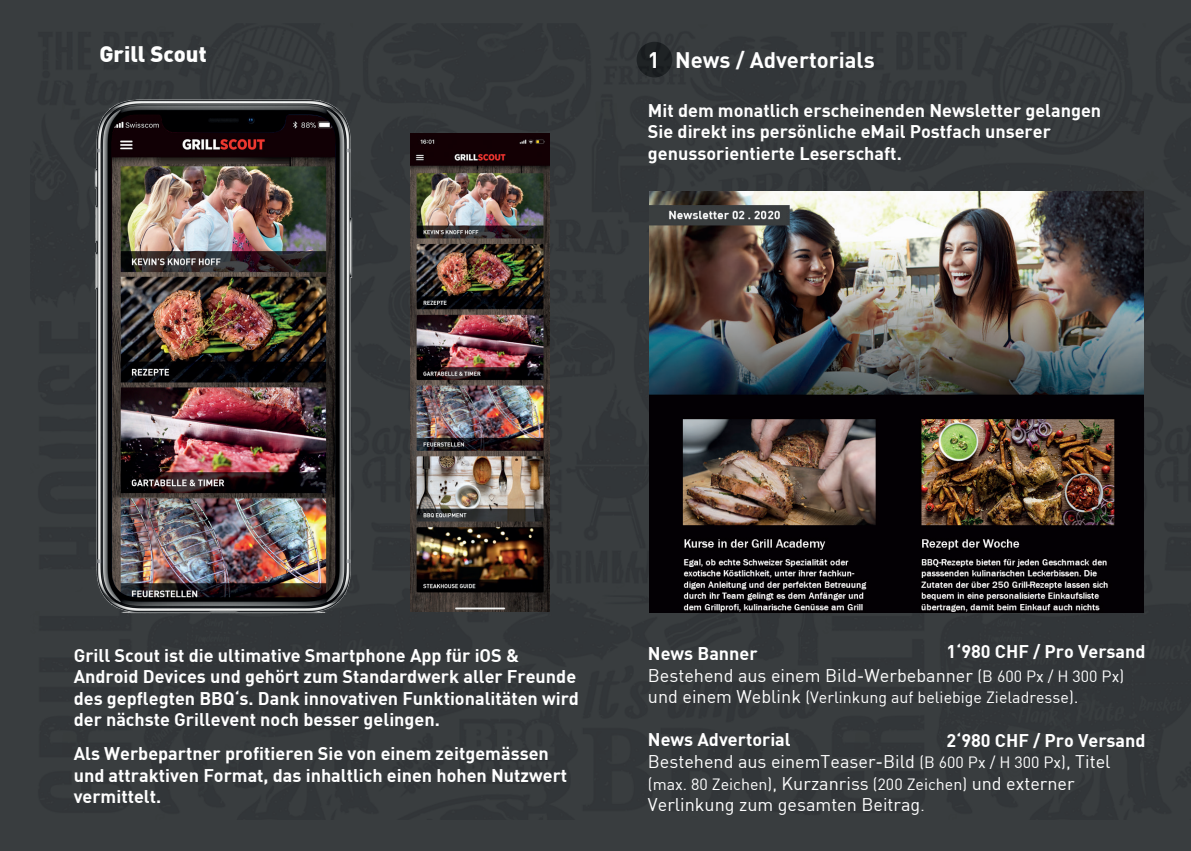
<style>
.page{position:relative;width:1191px;height:851px;background:#fff}
.page>*{position:absolute;margin:0;border:0;box-sizing:border-box;transform-origin:0 0}
.t1{font:700 22px "DIN";color:#fff}
.t2{font:900 22px "DIN";color:#fff}
.t3{font:700 18px/21.6px "DIN";color:#fff}
.t4{font:18px/21.6px "DIN";color:#fff}
.t5{font:16px "DIN";color:#fff}
.s1{font-weight:700}
.s2{font-size:16px}
.s3{font-size:18px}
</style>
<div class="page">
<div style="left:0;top:0;width:1191px;height:850px;background:#393d3f"></div>
<img style="left:75px;top:98px;width:298px;height:523px">
<img style="left:649px;top:192px;width:494px;height:420px">
<img style="left:410px;top:133px;width:139px;height:478px">
<p class="t2" style="left:99px;top:39px;width:109px">Grill Scout</p>
<p class="t1" style="left:648px;top:46px;width:228px">1 News / Advertorials</p>
<p class="t3" style="left:648px;top:98px;width:455px">Mit dem monatlich erscheinenden Newsletter gelangen<br>Sie direkt ins persönliche eMail Postfach unserer genussorientierte Leserschaft.</p>
<p class="t3" style="left:74px;top:643px;width:507px">Grill Scout ist die ultimative Smartphone App für iOS &amp; Android Devices und gehört zum Standardwerk aller Freunde des gepflegten BBQ‘s. Dank innovativen Funktionalitäten wird der nächste Grillevent noch besser gelingen.</p>
<p class="t3" style="left:74px;top:742px;width:495px">Als Werbepartner profitieren Sie von einem zeitgemässen und attraktiven Format, das inhaltlich einen hohen Nutzwert vermittelt.</p>
<p class="t3" style="left:946px;top:639px;width:200px">1‘980 CHF / Pro Versand</p>
<p class="t4" style="left:648px;top:642px;width:477px"><span class="s1">News Banner<br></span>Bestehend aus einem Bild-Werbebanner <span class="s2">(B 600 Px / H 300 Px)</span></p>
<p class="t5" style="left:648px;top:687px;width:432px"><span class="s3">und einem Weblink</span> (Verlinkung auf beliebige Zieladresse)<span class="s3">.</span></p>
<p class="t4" style="left:648px;top:728px;width:464px"><span class="s1">News Advertorial<br></span>Bestehend aus einemTeaser-Bild <span class="s2">(B 600 Px / H 300 Px)</span>, Titel</p>
<p class="t5" style="left:648px;top:773px;width:428px">(max. 80 Zeichen)<span class="s3">, Kurzanriss</span> (200 Zeichen) <span class="s3">und externer</span></p>
<p class="t4" style="left:648px;top:793px;width:278px">Verlinkung zum gesamten Beitrag<span class="s2">.</span></p>
<p class="t3" style="left:946px;top:728px;width:200px">2‘980 CHF / Pro Versand</p>
</div>
